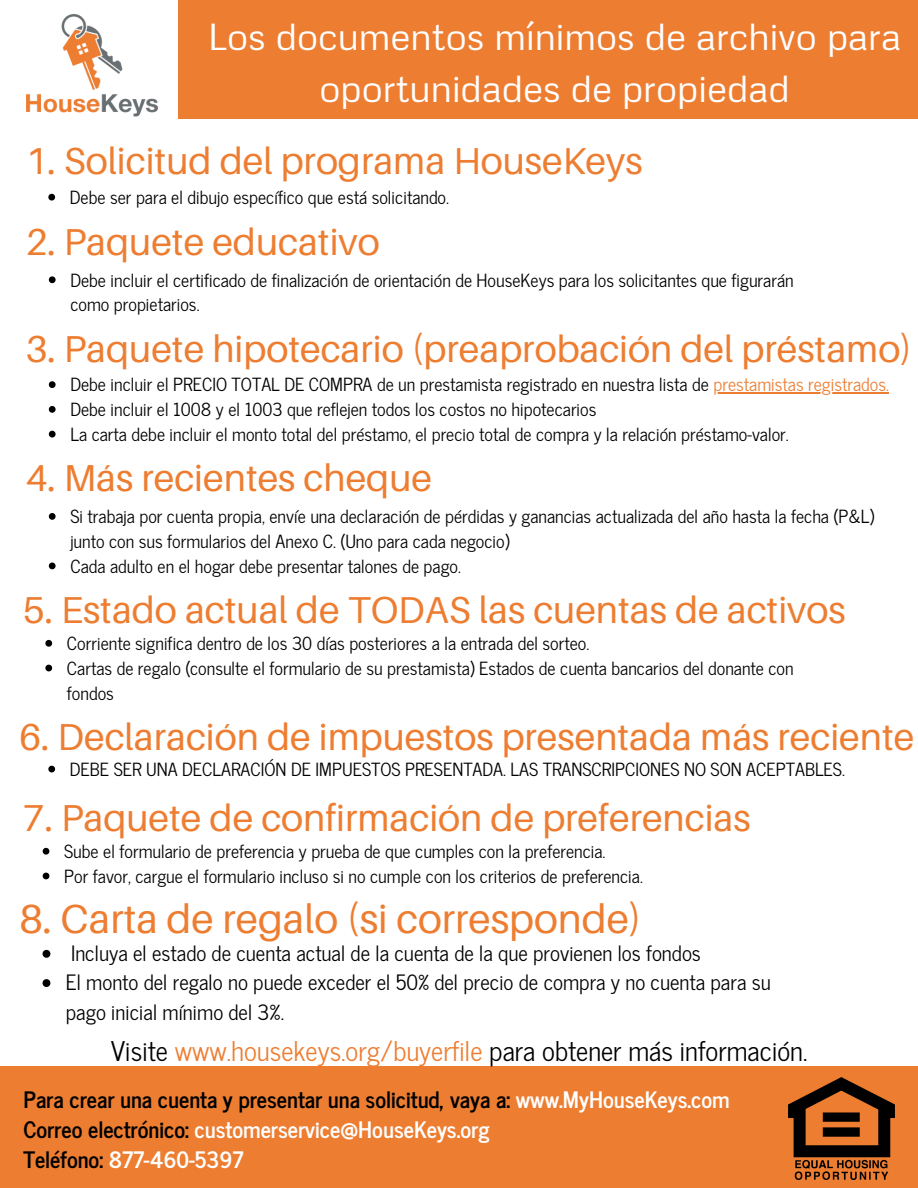
<style>
.page{position:relative;width:918px;height:1188px;background:#fff}
.page>*{position:absolute;margin:0;border:0;box-sizing:border-box;transform-origin:0 0}
.t1{font:40.5px "Aileron";color:#ed7d31}
.t2{font:37.5px "Aileron";color:#ed7d31}
.t3{font:37.5px/51.8px "Metrophobic";color:#fff;text-align:center}
.t4{font:27px "News Cycle";color:#000}
.t5{font:700 22.5px "News Cycle";color:#fff}
.t6{font:700 22.5px "News Cycle";color:#000}
.t7{font:21px/29.2px "News Cycle";color:#000}
.t8{font:18px/24.8px "News Cycle";color:#000}
.s1{color:#ed7d31}
.s2{color:#fff}
.s3{color:#000}
</style>
<div class="page">
<div style="left:178px;top:0;width:740px;height:119px;background:#ed7d31"></div>
<img style="left:26px;top:14px;width:132px;height:103px">
<div style="left:0;top:1066px;width:918px;height:122px;background:#ed7d31"></div>
<img style="left:788px;top:1077px;width:107px;height:103px">
<svg style="left:48px;top:194px;width:7px;height:7px"></svg>
<svg style="left:49px;top:276px;width:7px;height:7px"></svg>
<svg style="left:49px;top:381px;width:7px;height:7px"></svg>
<hr style="left:714px;top:392px;width:175px;height:2px;background:#ed7d31">
<svg style="left:49px;top:406px;width:7px;height:7px"></svg>
<svg style="left:49px;top:431px;width:7px;height:6px"></svg>
<svg style="left:49px;top:513px;width:7px;height:7px"></svg>
<svg style="left:49px;top:563px;width:7px;height:6px"></svg>
<svg style="left:45px;top:640px;width:7px;height:7px"></svg>
<svg style="left:45px;top:665px;width:7px;height:6px"></svg>
<svg style="left:48px;top:766px;width:7px;height:6px"></svg>
<svg style="left:43px;top:848px;width:6px;height:7px"></svg>
<svg style="left:43px;top:873px;width:6px;height:6px"></svg>
<svg style="left:43px;top:950px;width:7px;height:8px"></svg>
<svg style="left:43px;top:979px;width:7px;height:8px"></svg>
<p class="t3" style="left:208px;top:9px;width:694px">Los documentos mínimos de archivo para oportunidades de propiedad</p>
<p class="t2" style="left:26px;top:138px;width:618px">1. Solicitud del programa HouseKeys</p>
<p class="t8" style="left:70px;top:184px;width:381px">Debe ser para el dibujo específico que está solicitando.</p>
<p class="t2" style="left:26px;top:218px;width:356px">2. Paquete educativo</p>
<p class="t8" style="left:70px;top:266px;width:725px">Debe incluir el certificado de finalización de orientación de HouseKeys para los solicitantes que figurarán como propietarios.</p>
<p class="t2" style="left:26px;top:326px;width:888px">3. Paquete hipotecario (preaprobación del préstamo)</p>
<p class="t8" style="left:70px;top:371px;width:820px">Debe incluir el PRECIO TOTAL DE COMPRA de un prestamista registrado en nuestra lista de <span class="s1">prestamistas registrados.</span></p>
<p class="t8" style="left:70px;top:396px;width:528px">Debe incluir el 1008 y el 1003 que reflejen todos los costos no hipotecarios</p>
<p class="t8" style="left:70px;top:421px;width:720px">La carta debe incluir el monto total del préstamo, el precio total de compra y la relación préstamo-valor.</p>
<p class="t2" style="left:26px;top:455px;width:408px">4. Más recientes cheque</p>
<p class="t8" style="left:70px;top:503px;width:805px">Si trabaja por cuenta propia, envíe una declaración de pérdidas y ganancias actualizada del año hasta la fecha (P&amp;L) junto con sus formularios del Anexo C. (Uno para cada negocio)</p>
<p class="t8" style="left:70px;top:552px;width:392px">Cada adulto en el hogar debe presentar talones de pago.</p>
<p class="t2" style="left:23px;top:587px;width:824px">5. Estado actual de TODAS las cuentas de activos</p>
<p class="t8" style="left:67px;top:630px;width:524px">Corriente significa dentro de los 30 días posteriores a la entrada del sorteo.</p>
<p class="t8" style="left:67px;top:655px;width:728px">Cartas de regalo (consulte el formulario de su prestamista) Estados de cuenta bancarios del donante con fondos</p>
<p class="t2" style="left:19px;top:713px;width:896px">6. Declaración de impuestos presentada más reciente</p>
<p class="t8" style="left:70px;top:756px;width:776px">DEBE SER UNA DECLARACIÓN DE IMPUESTOS PRESENTADA. LAS TRANSCRIPCIONES NO SON ACEPTABLES.</p>
<p class="t2" style="left:23px;top:795px;width:729px">7. Paquete de confirmación de preferencias</p>
<p class="t8" style="left:64px;top:838px;width:543px">Sube el formulario de preferencia y prueba de que cumples con la preferencia.</p>
<p class="t8" style="left:64px;top:863px;width:580px">Por favor, cargue el formulario incluso si no cumple con los criterios de preferencia.</p>
<p class="t1" style="left:19px;top:894px;width:624px">8. Carta de regalo (si corresponde)</p>
<p class="t7" style="left:71px;top:937px;width:631px">Incluya el estado de cuenta actual de la cuenta de la que provienen los fondos</p>
<p class="t7" style="left:66px;top:967px;width:706px">El monto del regalo no puede exceder el 50% del precio de compra y no cuenta para su pago inicial mínimo del 3%.</p>
<p class="t4" style="left:111px;top:1027px;width:698px">Visite <span class="s1">www.housekeys.org/buyerfile</span> para obtener más información.</p>
<p class="t6" style="left:23px;top:1079px;width:708px">Para crear una cuenta y presentar una solicitud, vaya a: <span class="s2">www.MyHouseKeys.com</span></p>
<p class="t5" style="left:23px;top:1110px;width:468px"><span class="s3">Correo electrónico:</span> customerservice@HouseKeys.org</p>
<p class="t5" style="left:23px;top:1140px;width:221px"><span class="s3">Teléfono:</span> 877-460-5397</p>
</div>
